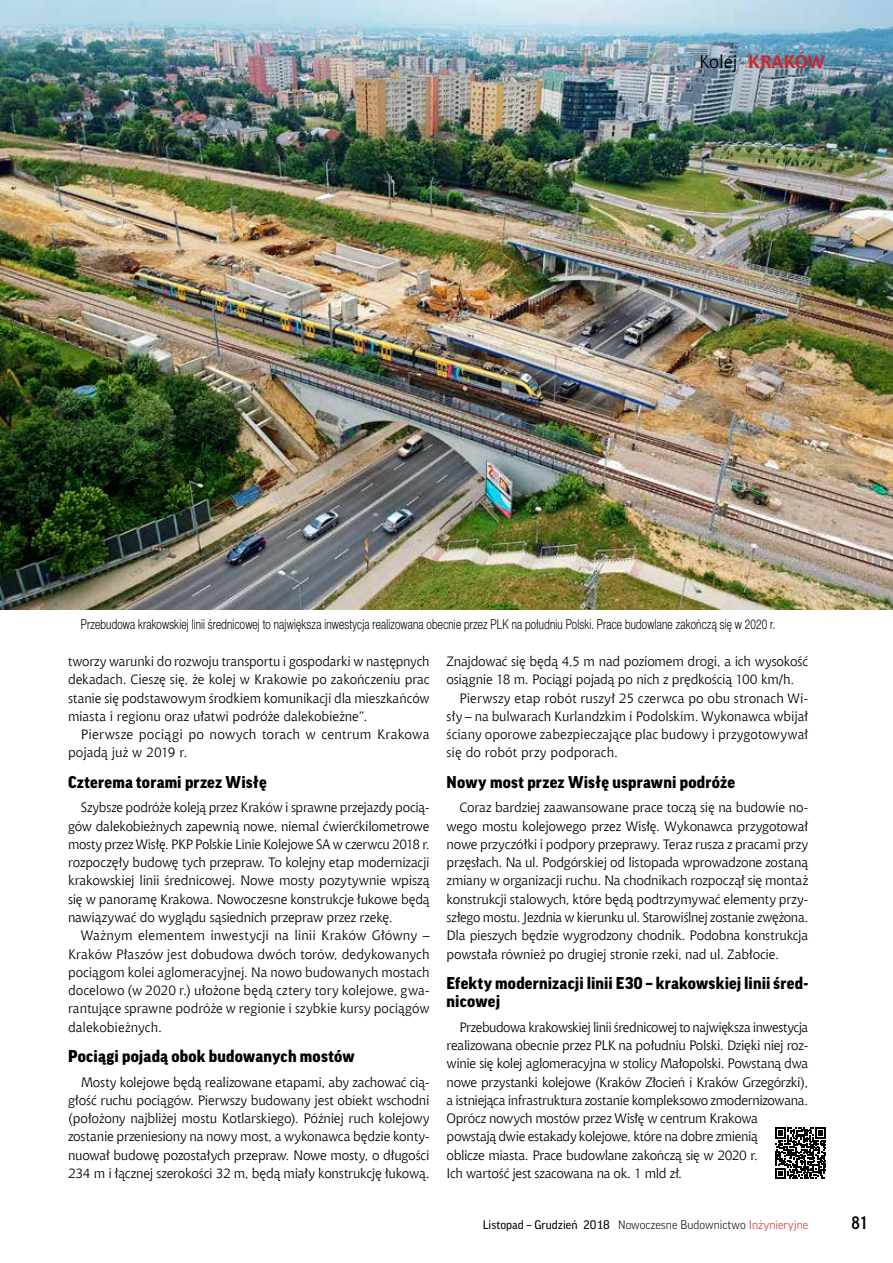
<style>
.page{position:relative;width:893px;height:1263px;background:#fff}
.page>*{position:absolute;margin:0;border:0;box-sizing:border-box;transform-origin:0 0}
.t1{font:700 18px "Chianti EU";color:#d2232a}
.t2{font:700 18px "Aerton Cnd EFN";color:#000}
.t3{font:900 16.5px/18px "Good Pro";letter-spacing:.01em;color:#000}
.t4{font:13.5px/18.3px "Chianti EU";letter-spacing:-.015em;color:#000;text-align:justify}
.t5{font:13.5px "Switzer Cnd EFN Light";letter-spacing:.015em;color:#000;scale:.9 1}
.t6{font:13.5px/18.3px "Chianti EU";letter-spacing:.01em;color:#000}
.t7{font:12px "Good Pro";color:#000}
.s1{font-weight:400;color:#000}
.s2{font-weight:300}
.s3{font-weight:300;color:#d2232a}
</style>
<div class="page">
<img style="left:0;top:0;width:893px;height:610px">
<svg style="left:775px;top:1127px;width:51px;height:52px"></svg>
<h1 class="t1" style="left:699px;top:51px;width:127px"><span class="s1">Kolej</span> KRAKÓW</h1>
<p class="t5" style="left:81px;top:617px;width:773px">Przebudowa krakowskiej linii średnicowej to największa inwestycja realizowana obecnie przez PLK na południu Polski. Prace budowlane zakończą się w 2020 r.</p>
<p class="t4" style="left:68px;top:652px;width:363px">tworzy warunki do rozwoju transportu i gospodarki w następnych dekadach. Cieszę się, że kolej w Krakowie po zakończeniu prac stanie się podstawowym środkiem komunikacji dla mieszkańców miasta i regionu oraz ułatwi podróże dalekobieżne”.</p>
<p class="t6" style="left:68px;top:725px;width:363px;text-indent:13px">Pierwsze pociągi po nowych torach w centrum Krakowa pojadą już w 2019 r.</p>
<p class="t3" style="left:68px;top:773px;width:200px">Czterema torami przez Wisłę</p>
<p class="t4" style="left:68px;top:798px;width:363px;text-indent:13px">Szybsze podróże koleją przez Kraków i sprawne przejazdy pocią&shy;gów dalekobieżnych zapewnią nowe, niemal ćwierćkilometrowe mosty przez Wisłę. PKP Polskie Linie Kolejowe SA w czerwcu 2018 r. rozpoczęły budowę tych przepraw. To kolejny etap modernizacji krakowskiej linii średnicowej. Nowe mosty pozytywnie wpiszą się w panoramę Krakowa. Nowoczesne konstrukcje łukowe będą nawiązywać do wyglądu sąsiednich przepraw przez rzekę.</p>
<p class="t4" style="left:68px;top:926px;width:363px;text-indent:13px">Ważnym elementem inwestycji na linii Kraków Główny – Kraków Płaszów jest dobudowa dwóch torów, dedykowanych pociągom kolei aglomeracyjnej. Na nowo budowanych mostach docelowo (w 2020 r.) ułożone będą cztery tory kolejowe, gwa&shy;rantujące sprawne podróże w regionie i szybkie kursy pociągów dalekobieżnych.</p>
<p class="t3" style="left:68px;top:1047px;width:288px">Pociągi pojadą obok budowanych mostów</p>
<p class="t4" style="left:68px;top:1072px;width:363px;text-indent:13px">Mosty kolejowe będą realizowane etapami, aby zachować cią&shy;głość ruchu pociągów. Pierwszy budowany jest obiekt wschodni (położony najbliżej mostu Kotlarskiego). Później ruch kolejowy zostanie przeniesiony na nowy most, a wykonawca będzie konty&shy;nuował budowę pozostałych przepraw. Nowe mosty, o długości 234 m i łącznej szerokości 32 m, będą miały konstrukcję łukową.</p>
<p class="t4" style="left:447px;top:652px;width:363px">Znajdować się będą 4,5 m nad poziomem drogi, a ich wysokość osiągnie 18 m. Pociągi pojadą po nich z prędkością 100 km/h.</p>
<p class="t4" style="left:447px;top:688px;width:363px;text-indent:13px">Pierwszy etap robót ruszył 25 czerwca po obu stronach Wi&shy;sły – na bulwarach Kurlandzkim i Podolskim. Wykonawca wbijał ściany oporowe zabezpieczające plac budowy i przygotowywał się do robót przy podporach.</p>
<p class="t3" style="left:447px;top:773px;width:290px">Nowy most przez Wisłę usprawni podróże</p>
<p class="t4" style="left:447px;top:798px;width:363px;text-indent:13px">Coraz bardziej zaawansowane prace toczą się na budowie no&shy;wego mostu kolejowego przez Wisłę. Wykonawca przygotował nowe przyczółki i podpory przeprawy. Teraz rusza z pracami przy przęsłach. Na ul. Podgórskiej od listopada wprowadzone zostaną zmiany w organizacji ruchu. Na chodnikach rozpoczął się montaż konstrukcji stalowych, które będą podtrzymywać elementy przy&shy;szłego mostu. Jezdnia w kierunku ul. Starowiślnej zostanie zwężona.<br>Dla pieszych będzie wygrodzony chodnik. Podobna konstrukcja powstała również po drugiej stronie rzeki, nad ul. Zabłocie.</p>
<p class="t3" style="left:447px;top:974px;width:363px">Efekty modernizacji linii E30 – krakowskiej linii śred&shy;nicowej</p>
<p class="t4" style="left:447px;top:1018px;width:363px;text-align:left;text-indent:13px">Przebudowa krakowskiej linii średnicowej to największa inwestycja realizowana obecnie przez PLK na południu Polski. Dzięki niej roz&shy;winie się kolej aglomeracyjna w stolicy Małopolski. Powstaną dwa nowe przystanki kolejowe (Kraków Złocień i Kraków Grzegórzki), a istniejąca infrastruktura zostanie kompleksowo zmodernizowana.<br>Oprócz nowych mostów przez Wisłę w centrum Krakowa powstają dwie estakady kolejowe, które na dobre zmienią<br>oblicze miasta. Prace budowlane zakończą się w 2020 r.<br>Ich wartość jest szacowana na ok. 1 mld zł.</p>
<p class="t7" style="left:483px;top:1218px;width:327px">Listopad – Grudzień 2018 <span class="s2">Nowoczesne Budownictwo</span> <span class="s3">Inżynieryjne</span></p>
<h1 class="t2" style="left:851px;top:1212px;width:18px">81</h1>
</div>
